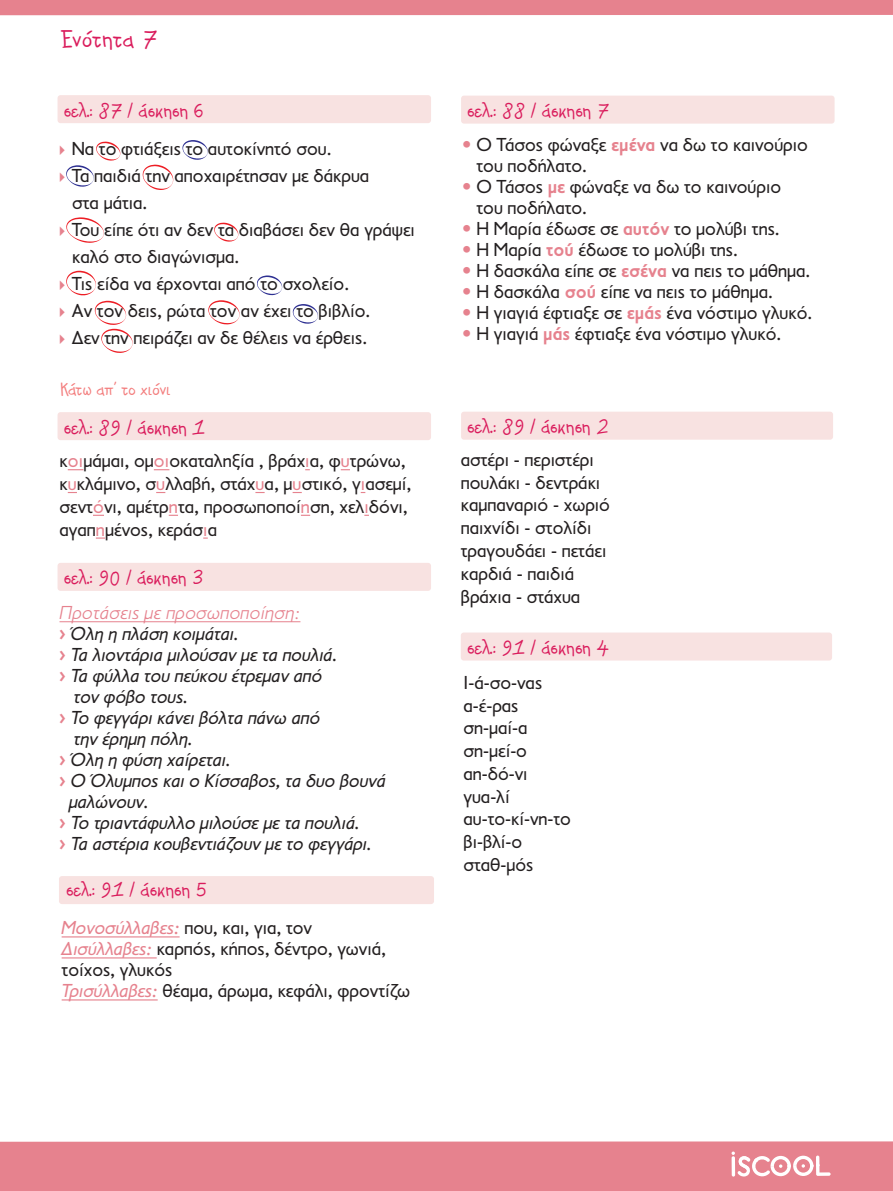
<style>
.page{position:relative;width:893px;height:1191px;background:#fff}
.page>*{position:absolute;margin:0;border:0;box-sizing:border-box;transform-origin:0 0}
.t1{font:27px "PF Kids Pro Grade Five";letter-spacing:.02em;color:#da1c5c}
.t2{font:21.6px "PF Kids Pro Grade Five";color:#da1c5c}
.t3{font:19.5px "PF Kids Pro Grade Five";color:#f37d7d}
.t4{font:19.05px/22.8px "PF Transport";color:#231f20}
.t5{font:italic 19.05px "PF Transport";color:#231f20}
.t6{font:italic 300 19.05px "PF Transport";letter-spacing:.015em;color:#e6828e}
.s1{font-family:"PF Beau Sans Pro Bbook";font-size:13.5px;color:#e6828e}
.s2{color:#e6828e}
.s3{font-weight:700;font-style:normal;color:#e6828e}
.s4{font-style:italic;color:#e6828e}
.s5{font-weight:700;color:#e6828e}
</style>
<div class="page">
<div style="left:59px;top:876px;width:375px;height:28px;background:#f8e2e1;border-radius:3px"></div>
<div style="left:58px;top:95px;width:373px;height:28px;background:#f8e2e1;border-radius:3px"></div>
<div style="left:58px;top:412px;width:373px;height:28px;background:#f8e2e1;border-radius:3px"></div>
<div style="left:58px;top:563px;width:373px;height:28px;background:#f8e2e1;border-radius:3px"></div>
<div style="left:461px;top:96px;width:374px;height:28px;background:#f8e2e1;border-radius:3px"></div>
<div style="left:461px;top:412px;width:372px;height:28px;background:#f8e2e1;border-radius:3px"></div>
<div style="left:461px;top:632px;width:371px;height:28px;background:#f8e2e1;border-radius:3px"></div>
<div style="left:0;top:1141px;width:893px;height:50px;background:#e6828e"></div>
<svg style="left:731px;top:1151px;width:100px;height:26px"></svg>
<div style="left:0;top:0;width:893px;height:15px;background:#e6828e"></div>
<svg style="left:214px;top:222px;width:24px;height:20px"></svg>
<svg style="left:94px;top:301px;width:39px;height:52px"></svg>
<svg style="left:182px;top:140px;width:26px;height:20px"></svg>
<svg style="left:66px;top:141px;width:54px;height:46px"></svg>
<svg style="left:257px;top:275px;width:25px;height:20px"></svg>
<svg style="left:292px;top:304px;width:26px;height:20px"></svg>
<svg style="left:208px;top:300px;width:32px;height:24px"></svg>
<svg style="left:143px;top:164px;width:30px;height:26px"></svg>
<svg style="left:66px;top:217px;width:38px;height:26px"></svg>
<svg style="left:66px;top:271px;width:30px;height:24px"></svg>
<svg style="left:68px;top:469px;width:15px;height:1px"></svg>
<svg style="left:154px;top:469px;width:15px;height:1px"></svg>
<hr style="left:60px;top:621px;width:240px;height:1px;background:#e6828e">
<hr style="left:62px;top:936px;width:118px;height:1px;background:#e6828e">
<hr style="left:62px;top:957px;width:95px;height:1px;background:#e6828e">
<hr style="left:62px;top:999px;width:96px;height:1px;background:#e6828e">
<h1 class="t1" style="left:61px;top:17px;width:97px">Ενότητα 7</h1>
<p class="t2" style="left:64px;top:92px;width:141px">σελ.: 87 / άσκηση 6</p>
<p class="t4" style="left:58px;top:137px;width:275px"><span class="s1">▶</span> Να το φτιάξεις το αυτοκίνητό σου.</p>
<p class="t4" style="left:58px;top:164px;width:313px"><span class="s1">▶</span> Τα παιδιά την αποχαιρέτησαν µε δάκρυα</p>
<p class="t4" style="left:72px;top:191px;width:77px">στα µάτια.</p>
<p class="t4" style="left:58px;top:218px;width:358px"><span class="s1">▶</span> Του είπε ότι αν δεν τα διαβάσει δεν θα γράψει</p>
<p class="t4" style="left:72px;top:245px;width:169px">καλό στο διαγώνισµα.</p>
<p class="t4" style="left:58px;top:272px;width:293px"><span class="s1">▶</span> Τις είδα να έρχονται από το σχολείο.</p>
<p class="t4" style="left:58px;top:299px;width:314px"><span class="s1">▶</span> Αν τον δεις, ρώτα τον αν έχει το βιβλίο.</p>
<p class="t4" style="left:58px;top:326px;width:311px"><span class="s1">▶</span> ∆εν την πειράζει αν δε θέλεις να έρθεις.</p>
<p class="t3" style="left:60px;top:373px;width:112px">Κάτω απ’ το χιόνι</p>
<p class="t2" style="left:64px;top:409px;width:143px">σελ.: 89 / άσκηση 1</p>
<p class="t4" style="left:60px;top:449px;width:353px">κ<span class="s2">οι</span>µάµαι, οµ<span class="s2">οι</span>οκαταληξία , βράχ<span class="s2">ι</span>α, φ<span class="s2">υ</span>τρώνω, κ<span class="s2">υ</span>κλάµινο, σ<span class="s2">υ</span>λλαβή, στάχ<span class="s2">υ</span>α, µ<span class="s2">υ</span>στικό, γ<span class="s2">ι</span>ασεµί, σεντ<span class="s2">ό</span>νι, αµέτρ<span class="s2">η</span>τα, προσωποποί<span class="s2">η</span>ση, χελ<span class="s2">ι</span>δόνι, αγαπ<span class="s2">η</span>µένος, κεράσ<span class="s2">ι</span>α</p>
<p class="t2" style="left:64px;top:560px;width:141px">σελ.: 90 / άσκηση 3</p>
<p class="t6" style="left:60px;top:602px;width:242px">Προτάσεις µε προσωποποίηση:</p>
<p class="t5" style="left:60px;top:623px;width:181px"><span class="s3">&gt;</span> Όλη η πλάση κοιµάται.</p>
<p class="t5" style="left:60px;top:644px;width:279px"><span class="s3">&gt;</span> Τα λιοντάρια µιλούσαν µε τα πουλιά.</p>
<p class="t5" style="left:60px;top:665px;width:264px"><span class="s3">&gt;</span> Τα φύλλα του πεύκου έτρεµαν από</p>
<p class="t5" style="left:74px;top:686px;width:116px">τον φόβο τους.</p>
<p class="t5" style="left:60px;top:707px;width:262px"><span class="s3">&gt;</span> Το φεγγάρι κάνει βόλτα πάνω από</p>
<p class="t5" style="left:74px;top:728px;width:121px">την έρηµη πόλη.</p>
<p class="t5" style="left:60px;top:749px;width:173px"><span class="s3">&gt;</span> Όλη η φύση χαίρεται.</p>
<p class="t5" style="left:60px;top:770px;width:328px"><span class="s3">&gt;</span> Ο Όλυµπος και ο Κίσσαβος, τα δυο βουνά</p>
<p class="t5" style="left:69px;top:791px;width:81px">µαλώνουν.</p>
<p class="t5" style="left:60px;top:812px;width:302px"><span class="s3">&gt;</span> Το τριαντάφυλλο µιλούσε µε τα πουλιά.</p>
<p class="t5" style="left:60px;top:833px;width:314px"><span class="s3">&gt;</span> Τα αστέρια κουβεντιάζουν µε το φεγγάρι.</p>
<p class="t2" style="left:66px;top:871px;width:142px">σελ.: 91 / άσκηση 5</p>
<p class="t4" style="left:62px;top:917px;width:350px;line-height:21px"><span class="s4">Μονοσύλλαβες:</span> που, και, για, τον<br><span class="s4">∆ισύλλαβες:</span> καρπός, κήπος, δέντρο, γωνιά, τοίχος, γλυκός<br><span class="s4">Τρισύλλαβες:</span> θέαµα, άρωµα, κεφάλι, φροντίζω</p>
<p class="t2" style="left:467px;top:93px;width:143px">σελ.: 88 / άσκηση 7</p>
<p class="t4" style="left:476px;top:134px;width:333px;line-height:21px;text-indent:-14px"><span class="s2">•</span> Ο Τάσος φώναξε <span class="s5">εµένα</span> να δω το καινούριο του ποδήλατο.</p>
<p class="t4" style="left:476px;top:176px;width:306px;line-height:21px;text-indent:-14px"><span class="s2">•</span> Ο Τάσος <span class="s5">µε</span> φώναξε να δω το καινούριο του ποδήλατο.</p>
<p class="t4" style="left:462px;top:217px;width:319px"><span class="s2">•</span> Η Μαρία έδωσε σε <span class="s5">αυτόν</span> το µολύβι της.</p>
<p class="t4" style="left:462px;top:238px;width:277px"><span class="s2">•</span> Η Μαρία <span class="s5">τού</span> έδωσε το µολύβι της.</p>
<p class="t4" style="left:462px;top:259px;width:350px"><span class="s2">•</span> Η δασκάλα είπε σε <span class="s5">εσένα</span> να πεις το µάθηµα.</p>
<p class="t4" style="left:462px;top:280px;width:312px"><span class="s2">•</span> Η δασκάλα <span class="s5">σού</span> είπε να πεις το µάθηµα.</p>
<p class="t4" style="left:462px;top:301px;width:351px"><span class="s2">•</span> Η γιαγιά έφτιαξε σε <span class="s5">εµάς</span> ένα νόστιµο γλυκό.</p>
<p class="t4" style="left:462px;top:322px;width:321px"><span class="s2">•</span> Η γιαγιά <span class="s5">µάς</span> έφτιαξε ένα νόστιµο γλυκό.</p>
<p class="t2" style="left:467px;top:409px;width:142px">σελ.: 89 / άσκηση 2</p>
<p class="t4" style="left:461px;top:448px;width:151px">αστέρι - περιστέρι πουλάκι - δεντράκι καµπαναριό - χωριό παιχνίδι - στολίδι τραγουδάει - πετάει καρδιά - παιδιά βράχια - στάχυα</p>
<p class="t2" style="left:467px;top:630px;width:143px">σελ.: 91 / άσκηση 4</p>
<p class="t4" style="left:463px;top:671px;width:109px">Ι-ά-σο-νας α-έ-ρας ση-µαί-α ση-µεί-ο αη-δό-νι γυα-λί αυ-το-κί-νη-το βι-βλί-ο σταθ-µός</p>
</div>
